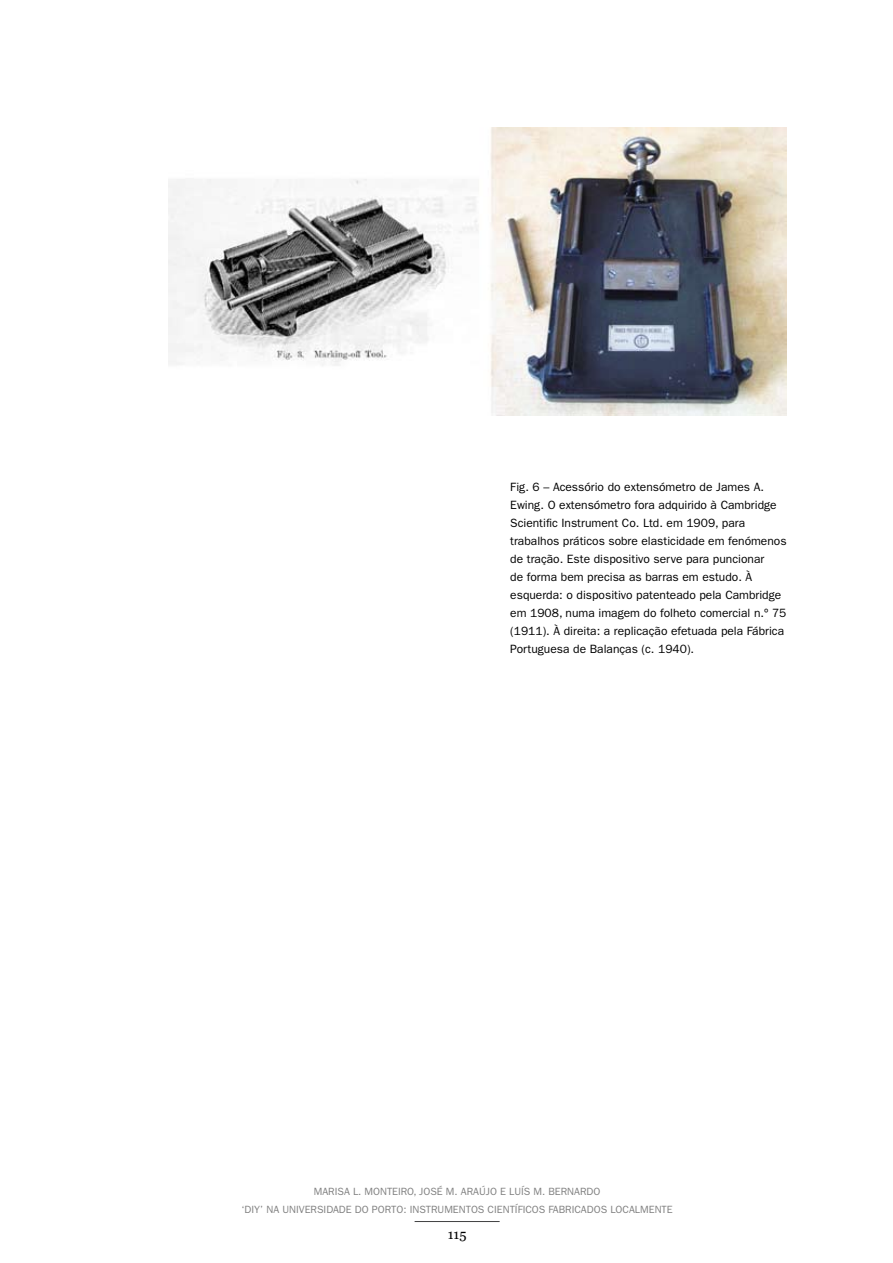
<style>
.page{position:relative;width:893px;height:1263px;background:#fff}
.page>*{position:absolute;margin:0;border:0;box-sizing:border-box;transform-origin:0 0}
.t1{font:13.5px "Georgia";color:#000}
.t2{font:12px/18px "ITC Franklin Gothic Std";color:#000}
.t3{font:10.5px/18px "ITC Franklin Gothic Std";color:#808080;text-align:center}
</style>
<div class="page">
<hr style="left:415px;top:1221px;width:85px;height:1px;background:#414142">
<img style="left:168px;top:128px;width:619px;height:287px">
<p class="t2" style="left:510px;top:478px;width:278px">Fig. 6 – Acessório do extensómetro de James A.<br>Ewing. O extensómetro fora adquirido à Cambridge Scientific Instrument Co. Ltd. em 1909, para trabalhos práticos sobre elasticidade em fenómenos de tração. Este dispositivo serve para puncionar<br>de forma bem precisa as barras em estudo. À esquerda: o dispositivo patenteado pela Cambridge em 1908, numa imagem do folheto comercial n.º 75 (1911). À direita: a replicação efetuada pela Fábrica Portuguesa de Balanças (c. 1940).</p>
<p class="t3" style="left:241px;top:1182px;width:433px">Marisa L. Montei ro, José M . Araújo E Lu ís M . Bernardo<br>‘DIY’ na Universidade do Porto: i nstru mentos ci entífi cos fabri cados localmente</p>
<p class="t1" style="left:448px;top:1227px;width:20px">115</p>
</div>
